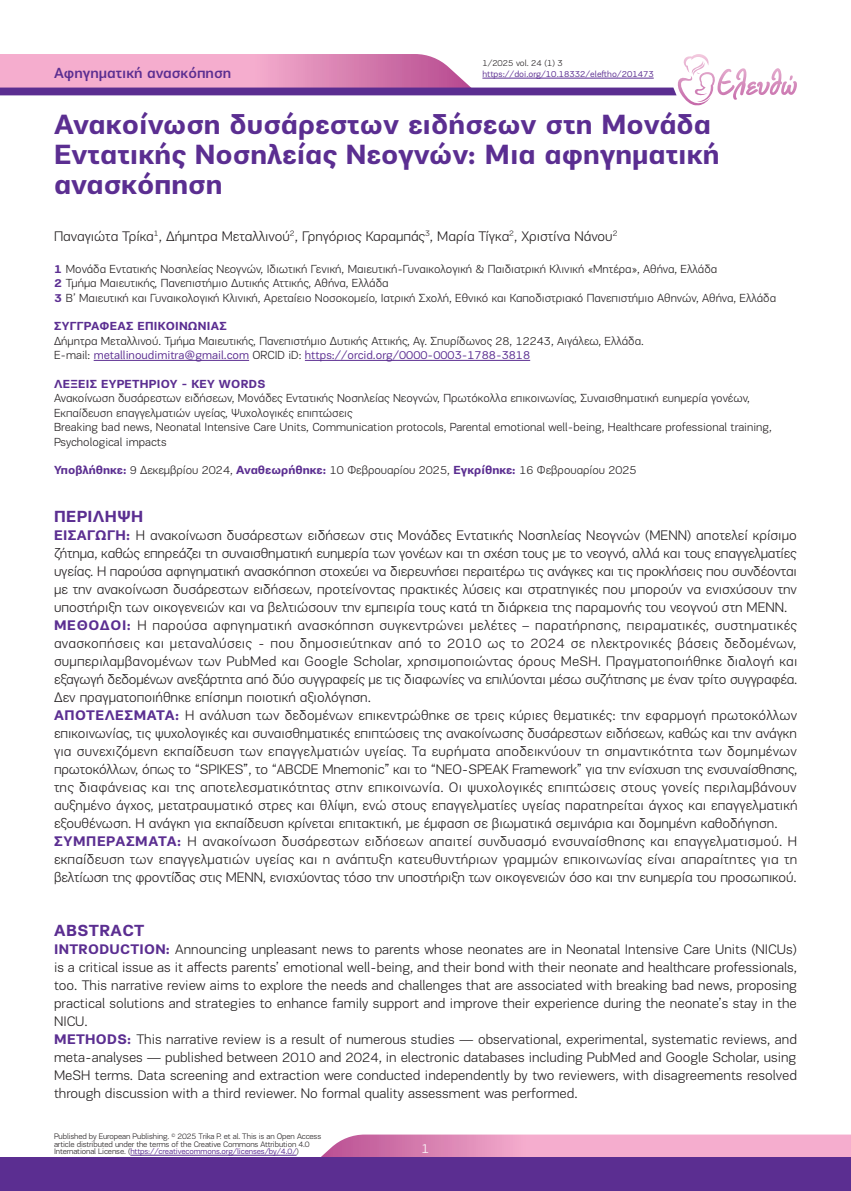
<style>
.page{position:relative;width:851px;height:1191px;background:#fff}
.page>*{position:absolute;margin:0;border:0;box-sizing:border-box;transform-origin:0 0}
.t1{font:700 28.5px/30px "PF Encore Sans Pro";color:#5b2e91}
.t2{font:700 16.5px "PF Encore Sans Pro";letter-spacing:.02em;color:#5b2e91}
.t3{font:500 15px "PF Encore Sans Pro";color:#5b2e91}
.t4{font:300 14.25px/18px "PF Encore Sans Pro";color:#231f20}
.t5{font:300 13.5px "PF Encore Sans Pro";color:#fff}
.t6{font:300 12px/14.4px "PF Encore Sans Pro";color:#231f20}
.t7{font:700 12px "PF Encore Sans Pro";letter-spacing:.02em;color:#5b2e91}
.t8{font:9px "PF Encore Sans Pro";color:#5b2e91}
.t9{font:300 9px "PF Encore Sans Pro";color:#231f20}
.t10{font:300 8.25px/7.5px "PF Encore Sans Pro";letter-spacing:-.015em;color:#231f20}
.s1{font-weight:700;color:#5b2e91}
.s2{font-weight:400;color:#5b2e91}
</style>
<div class="page">
<svg style="left:321px;top:1134px;width:529px;height:23px;background:#eba1c6"></svg>
<div style="left:0;top:1157px;width:850px;height:34px;background:#5b2e91"></div>
<svg style="left:0;top:54px;width:796px;height:52px"></svg>
<hr style="left:94px;top:360px;width:155px;height:1px;background:#5b2e91">
<hr style="left:305px;top:360px;width:225px;height:1px;background:#5b2e91">
<hr style="left:130px;top:1155px;width:166px;height:1px;background:#5b2e91">
<p class="t9" style="left:482px;top:58px;width:82px">1/2025 vol. 24 (1) 3</p>
<p class="t3" style="left:54px;top:64px;width:179px">Αφηγηματική ανασκόπηση</p>
<p class="t8" style="left:482px;top:69px;width:173px">https://doi.org/10.18332/eleftho/201473</p>
<h1 class="t1" style="left:54px;top:110px;width:667px">Ανακοίνωση δυσάρεστων ειδήσεων στη Μονάδα<br>Εντατικής Νοσηλείας Νεογνών: Μια αφηγηματική ανασκόπηση</h1>
<p class="t4" style="left:54px;top:227px;width:565px">Παναγιώτα Τρίκα<sup>1</sup>, Δήμητρα Μεταλλινού<sup>2</sup>, Γρηγόριος Καραμπάς<sup>3</sup>, Μαρία Τίγκα<sup>2</sup>, Χριστίνα Νάνου<sup>2</sup></p>
<p class="t6" style="left:54px;top:261px;width:723px"><span class="s1">1</span> Μονάδα Εντατικής Νοσηλείας Νεογνών, Ιδιωτική Γενική, Μαιευτική-Γυναικολογική &amp; Παιδιατρική Κλινική «Μητέρα», Αθήνα, Ελλάδα<br><span class="s1">2</span> Τμήμα Μαιευτικής, Πανεπιστήμιο Δυτικής Αττικής, Αθήνα, Ελλάδα<br><span class="s1">3</span> Β’ Μαιευτική και Γυναικολογική Κλινική, Αρεταίειο Νοσοκομείο, Ιατρική Σχολή, Εθνικό και Καποδιστριακό Πανεπιστήμιο Αθηνών, Αθήνα, Ελλάδα</p>
<p class="t7" style="left:54px;top:319px;width:174px">ΣΥΓΓΡΑΦΕΑΣ ΕΠΙΚΟΙΝΩΝΙΑΣ</p>
<p class="t6" style="left:54px;top:333px;width:591px">Δήμητρα Μεταλλινού. Τμήμα Μαιευτικής, Πανεπιστήμιο Δυτικής Αττικής, Αγ. Σπυρίδωνος 28, 12243, Αιγάλεω, Ελλάδα.<br>E-mail: <span class="s2">metallinoudimitra@gmail.com</span> ORCID iD: <span class="s2">https://orcid.org/0000-0003-1788-3818</span></p>
<p class="t7" style="left:54px;top:376px;width:213px">ΛΕΞΕΙΣ ΕΥΡΕΤΗΡΙΟΥ - KEY WORDS</p>
<p class="t6" style="left:54px;top:391px;width:719px">Ανακοίνωση δυσάρεστων ειδήσεων, Μονάδες Εντατικής Νοσηλείας Νεογνών, Πρωτόκολλα επικοινωνίας, Συναισθηματική ευημερία γονέων, Εκπαίδευση επαγγελματιών υγείας, Ψυχολογικές επιπτώσεις<br>Breaking bad news, Neonatal Intensive Care Units, Communication protocols, Parental emotional well-being, Healthcare professional training, Psychological impacts</p>
<p class="t6" style="left:54px;top:463px;width:584px"><span class="s1">Υποβλήθηκε:</span> 9 Δεκεμβρίου 2024, <span class="s1">Αναθεωρήθηκε:</span> 10 Φεβρουαρίου 2025, <span class="s1">Εγκρίθηκε:</span> 16 Φεβρουαρίου 2025</p>
<p class="t2" style="left:54px;top:506px;width:90px">ΠΕΡΊΛΗΨΗ</p>
<p class="t4" style="left:54px;top:526px;width:744px"><span class="s1">ΕΙΣΑΓΩΓΗ:</span> Η ανακοίνωση δυσάρεστων ειδήσεων στις Μονάδες Εντατικής Νοσηλείας Νεογνών (ΜΕΝΝ) αποτελεί κρίσιμο ζήτημα, καθώς επηρεάζει τη συναισθηματική ευημερία των γονέων και τη σχέση τους με το νεογνό, αλλά και τους επαγγελματίες υγείας. Η παρούσα αφηγηματική ανασκόπηση στοχεύει να διερευνήσει περαιτέρω τις ανάγκες και τις προκλήσεις που συνδέονται με την ανακοίνωση δυσάρεστων ειδήσεων, προτείνοντας πρακτικές λύσεις και στρατηγικές που μπορούν να ενισχύσουν την υποστήριξη των οικογενειών και να βελτιώσουν την εμπειρία τους κατά τη διάρκεια της παραμονής του νεογνού στη ΜΕΝΝ.<br><span class="s1">ΜΕΘΟΔΟΙ:</span> Η παρούσα αφηγηματική ανασκόπηση συγκεντρώνει μελέτες – παρατήρησης, πειραματικές, συστηματικές ανασκοπήσεις και μεταναλύσεις - που δημοσιεύτηκαν από το 2010 ως το 2024 σε ηλεκτρονικές βάσεις δεδομένων, συμπεριλαμβανομένων των PubMed και Google Scholar, χρησιμοποιώντας όρους MeSH. Πραγματοποιήθηκε διαλογή και εξαγωγή δεδομένων ανεξάρτητα από δύο συγγραφείς με τις διαφωνίες να επιλύονται μέσω συζήτησης με έναν τρίτο συγγραφέα.<br>Δεν πραγματοποιήθηκε επίσημη ποιοτική αξιολόγηση.<br><span class="s1">ΑΠΟΤΕΛΕΣΜΑΤΑ:</span> Η ανάλυση των δεδομένων επικεντρώθηκε σε τρεις κύριες θεματικές: την εφαρμογή πρωτοκόλλων επικοινωνίας, τις ψυχολογικές και συναισθηματικές επιπτώσεις της ανακοίνωσης δυσάρεστων ειδήσεων, καθώς και την ανάγκη για συνεχιζόμενη εκπαίδευση των επαγγελματιών υγείας. Τα ευρήματα αποδεικνύουν τη σημαντικότητα των δομημένων πρωτοκόλλων, όπως το “SPIKES”, το “ABCDE Mnemonic” και το “NEO-SPEAK Framework” για την ενίσχυση της ενσυναίσθησης, της διαφάνειας και της αποτελεσματικότητας στην επικοινωνία. Οι ψυχολογικές επιπτώσεις στους γονείς περιλαμβάνουν αυξημένο άγχος, μετατραυματικό στρες και θλίψη, ενώ στους επαγγελματίες υγείας παρατηρείται άγχος και επαγγελματική εξουθένωση. Η ανάγκη για εκπαίδευση κρίνεται επιτακτική, με έμφαση σε βιωματικά σεμινάρια και δομημένη καθοδήγηση.<br><span class="s1">ΣΥΜΠΕΡΑΣΜΑΤΑ:</span> Η ανακοίνωση δυσάρεστων ειδήσεων απαιτεί συνδυασμό ενσυναίσθησης και επαγγελματισμού. Η εκπαίδευση των επαγγελματιών υγείας και η ανάπτυξη κατευθυντήριων γραμμών επικοινωνίας είναι απαραίτητες για τη βελτίωση της φροντίδας στις ΜΕΝΝ, ενισχύοντας τόσο την υποστήριξη των οικογενειών όσο και την ευημερία του προσωπικού.</p>
<p class="t2" style="left:54px;top:920px;width:92px">ABSTRACT</p>
<p class="t4" style="left:54px;top:940px;width:744px"><span class="s1">INTRODUCTION:</span> Announcing unpleasant news to parents whose neonates are in Neonatal Intensive Care Units (NICUs) is a critical issue as it affects parents’ emotional well-being, and their bond with their neonate and healthcare professionals, too. This narrative review aims to explore the needs and challenges that are associated with breaking bad news, proposing practical solutions and strategies to enhance family support and improve their experience during the neonate’s stay in the NICU.<br><span class="s1">METHODS:</span> This narrative review is a result of numerous studies — observational, experimental, systematic reviews, and meta-analyses — published between 2010 and 2024, in electronic databases including PubMed and Google Scholar, using MeSH terms. Data screening and extraction were conducted independently by two reviewers, with disagreements resolved through discussion with a third reviewer. No formal quality assessment was performed.</p>
<p class="t10" style="left:54px;top:1132px;width:268px">Published by European Publishing. <sup>©</sup> 2025 Trika P. et al. This is an Open Access article distributed under the terms of the Creative Commons Attribution 4.0<br>International License. (<span class="s2">https://creativecommons.org/licenses/by/4.0/</span>)</p>
<p class="t5" style="left:421px;top:1141px;width:9px">1</p>
</div>
